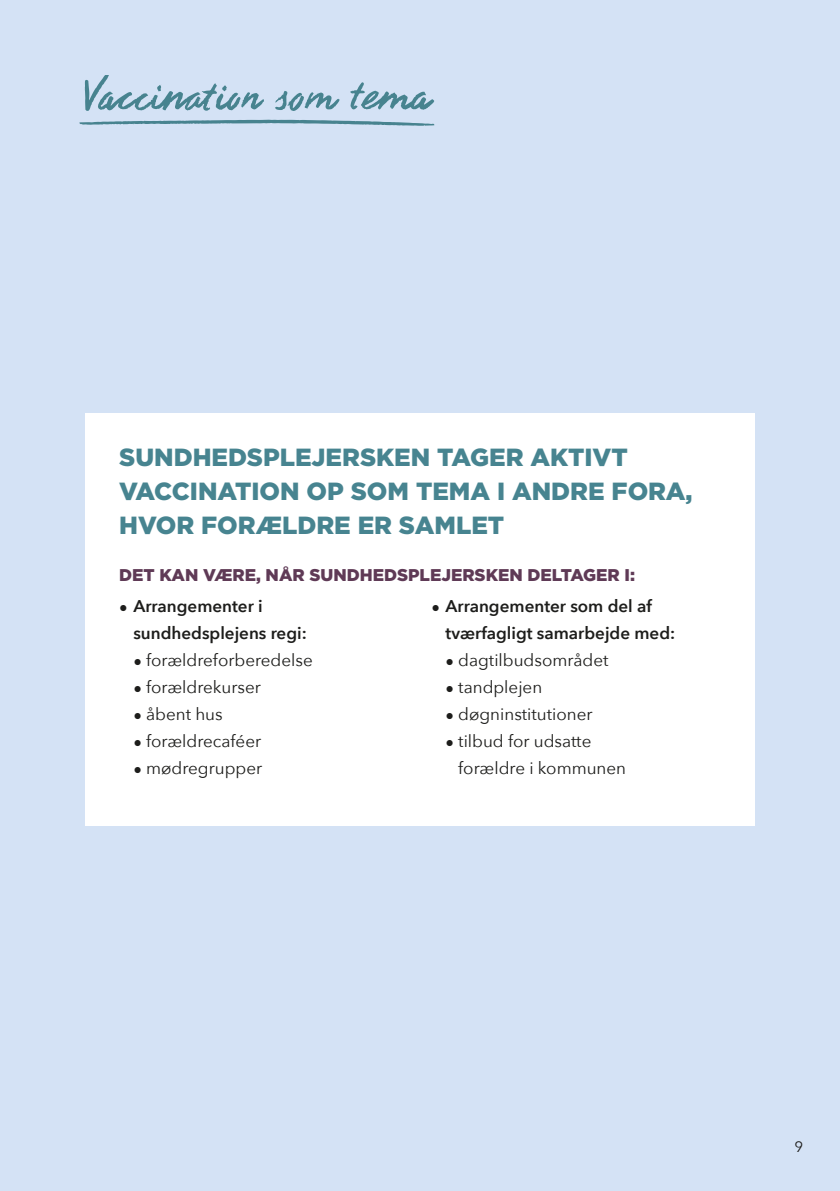
<style>
.page{position:relative;width:840px;height:1191px;background:#fff}
.page>*{position:absolute;margin:0;border:0;box-sizing:border-box;transform-origin:0 0}
.t1{font:900 24.8px/34px "Gotham";color:#478490}
.t2{font:17px/27px "Avenir Next";color:#1d1d1b}
.t3{font:600 17px/27px "Avenir Next";color:#1d1d1b}
.t4{font:900 17px "Gotham";color:#5f3a56}
.t5{font:15px "Avenir Next";color:#1d1d1b}
</style>
<div class="page">
<div style="left:0;top:0;width:839px;height:1191px;background:#d4e2f5"></div>
<div style="left:85px;top:413px;width:669px;height:412px;background:#fff"></div>
<svg style="left:79px;top:75px;width:355px;height:51px"></svg>
<h1 class="t1" style="left:119px;top:440px;width:574px">SUNDHEDSPLEJERSKEN TAGER AKTIVT<br>VACCINATION OP SOM TEMA I ANDRE FORA,<br>HVOR FORÆLDRE ER SAMLET</h1>
<p class="t4" style="left:119px;top:563px;width:517px">DET KAN VÆRE, NÅR SUNDHEDSPLEJERSKEN DELTAGER I:</p>
<p class="t3" style="left:133px;top:592px;width:175px;text-indent:-14px">• Arrangementer i sundhedsplejens regi:</p>
<p class="t2" style="left:133px;top:646px;width:181px">• forældreforberedelse</p>
<p class="t2" style="left:133px;top:673px;width:129px">• forældrekurser</p>
<p class="t2" style="left:133px;top:700px;width:91px">• åbent hus</p>
<p class="t2" style="left:133px;top:727px;width:129px">• forældrecaféer</p>
<p class="t2" style="left:133px;top:754px;width:130px">• mødregrupper</p>
<p class="t3" style="left:445px;top:592px;width:231px;text-indent:-14px">• Arrangementer som del af tværfagligt samarbejde med:</p>
<p class="t2" style="left:445px;top:646px;width:164px">• dagtilbudsområdet</p>
<p class="t2" style="left:445px;top:673px;width:98px">• tandplejen</p>
<p class="t2" style="left:445px;top:700px;width:148px">• døgninstitutioner</p>
<p class="t2" style="left:458px;top:727px;width:169px;text-indent:-13px">• tilbud for udsatte forældre i kommunen</p>
<p class="t5" style="left:794px;top:1134px;width:10px">9</p>
</div>
